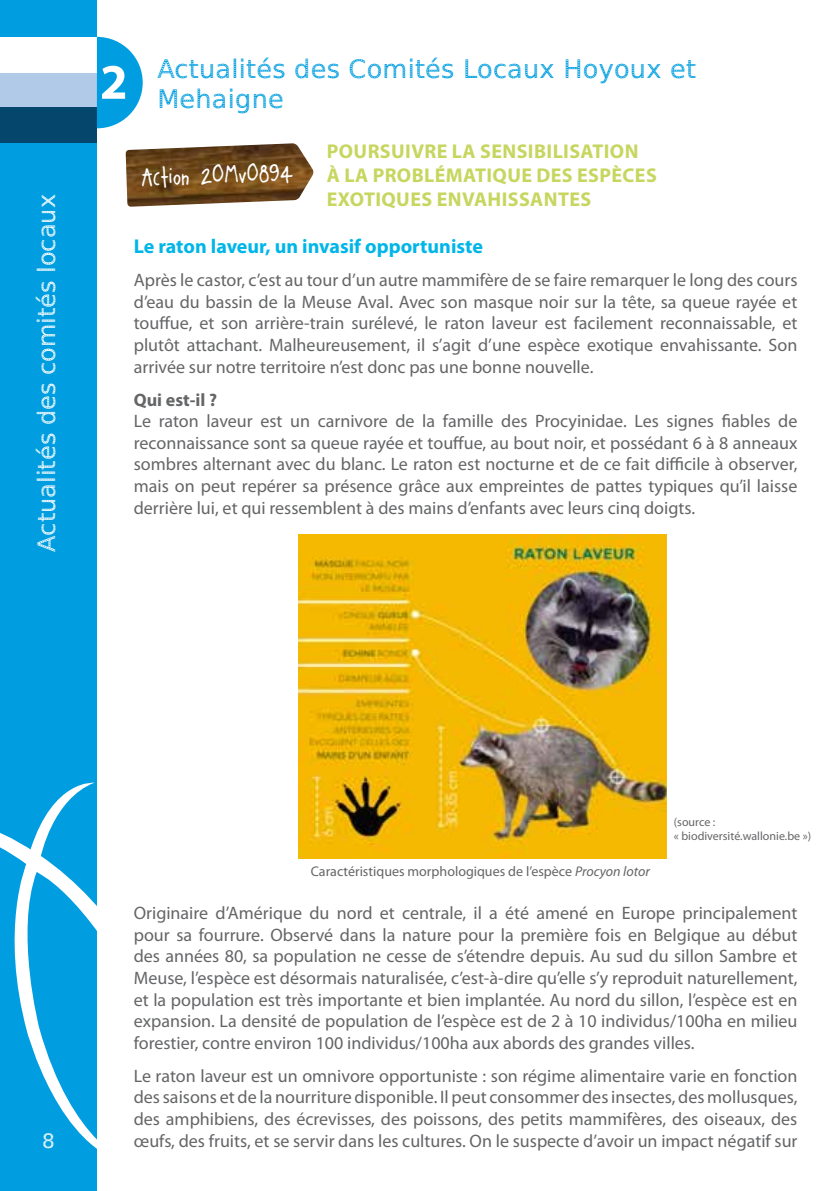
<style>
.page{position:relative;width:840px;height:1191px;background:#fff}
.page>*{position:absolute;margin:0;border:0;box-sizing:border-box;transform-origin:0 0}
.t1{font:25.4px/30px "Spranq eco sans";letter-spacing:.01em;color:#009ee0}
.t2{font:24px "Spranq eco sans";color:#fff}
.t3{font:22px "A Little Pot";color:#fff}
.t4{font:700 20px/24px "Myriad Pro";letter-spacing:.02em;color:#c7d65f}
.t5{font:700 20px "Myriad Pro";color:#00b6e8}
.t6{font:20px "Spranq eco sans";color:#fff}
.t7{font:18px/21.6px "Myriad Pro";color:#646567;text-align:justify}
.t8{font:700 18px "Myriad Pro";color:#646567}
.t9{font:14px "Myriad Pro";color:#646567}
.t10{font:12px/14.4px "Myriad Pro";color:#646567}
.s1{font-family:"Myriad Pro";font-weight:700;font-size:50px;color:#fff}
.s2{font-style:italic}
</style>
<div class="page">
<div style="left:0;top:0;width:97px;height:1191px;background:#009ee0"></div>
<svg style="left:0;top:782px;width:97px;height:367px"></svg>
<div style="left:0;top:107px;width:97px;height:36px;background:#04466c"></div>
<div style="left:0;top:72px;width:97px;height:35px;background:#b1cae7"></div>
<div style="left:0;top:37px;width:97px;height:36px;background:#fff"></div>
<svg style="left:97px;top:37px;width:46px;height:91px"></svg>
<img style="left:126px;top:143px;width:187px;height:64px">
<img style="left:298px;top:535px;width:368px;height:323px">
<h2 class="t2" style="left:32px;top:551px;width:359px;rotate:-90deg">Actualités des comités locaux</h2>
<h1 class="t1" style="left:157px;top:53px;width:540px;text-indent:-57px"><span class="s1">2</span> Actualités des Comités Locaux Hoyoux et<br>Mehaigne</h1>
<p class="t3" style="left:141px;top:166px;width:153px;rotate:-2deg">Action 20Mv0894</p>
<p class="t4" style="left:326px;top:138px;width:331px">POURSUIVRE LA SENSIBILISATION<br>À LA PROBLÉMATIQUE DES ESPÈCES<br>EXOTIQUES ENVAHISSANTES</p>
<p class="t5" style="left:134px;top:233px;width:350px">Le raton laveur, un invasif opportuniste</p>
<p class="t7" style="left:134px;top:269px;width:665px">Après le castor, c’est au tour d’un autre mammifère de se faire remarquer le long des cours d’eau du bassin de la Meuse Aval. Avec son masque noir sur la tête, sa queue rayée et touffue, et son arrière-train surélevé, le raton laveur est facilement reconnaissable, et plutôt attachant. Malheureusement, il s’agit d’une espèce exotique envahissante. Son arrivée sur notre territoire n’est donc pas une bonne nouvelle.</p>
<p class="t8" style="left:134px;top:388px;width:85px">Qui est-il ?</p>
<p class="t7" style="left:134px;top:410px;width:664px">Le raton laveur est un carnivore de la famille des Procyinidae. Les signes fiables de reconnaissance sont sa queue rayée et touffue, au bout noir, et possédant 6 à 8 anneaux sombres alternant avec du blanc. Le raton est nocturne et de ce fait difficile à observer, mais on peut repérer sa présence grâce aux empreintes de pattes typiques qu’il laisse derrière lui, et qui ressemblent à des mains d’enfants avec leurs cinq doigts.</p>
<p class="t6" style="left:42px;top:1128px;width:14px">8</p>
<p class="t10" style="left:673px;top:814px;width:139px">(source :<br>« biodiversité.wallonie.be »)</p>
<p class="t9" style="left:311px;top:862px;width:340px">Caractéristiques morphologiques de l’espèce <span class="s2">Procyon lotor</span></p>
<p class="t7" style="left:134px;top:902px;width:664px">Originaire d’Amérique du nord et centrale, il a été amené en Europe principalement pour sa fourrure. Observé dans la nature pour la première fois en Belgique au début des années 80, sa population ne cesse de s’étendre depuis. Au sud du sillon Sambre et Meuse, l’espèce est désormais naturalisée, c’est-à-dire qu’elle s’y reproduit naturellement, et la population est très importante et bien implantée. Au nord du sillon, l’espèce est en expansion. La densité de population de l’espèce est de 2 à 10 individus/100ha en milieu forestier, contre environ 100 individus/100ha aux abords des grandes villes.</p>
<p class="t7" style="left:134px;top:1064px;width:665px">Le raton laveur est un omnivore opportuniste : son régime alimentaire varie en fonction des saisons et de la nourriture disponible. Il peut consommer des insectes, des mollusques, des amphibiens, des écrevisses, des poissons, des petits mammifères, des oiseaux, des œufs, des fruits, et se servir dans les cultures. On le suspecte d’avoir un impact négatif sur</p>
</div>
